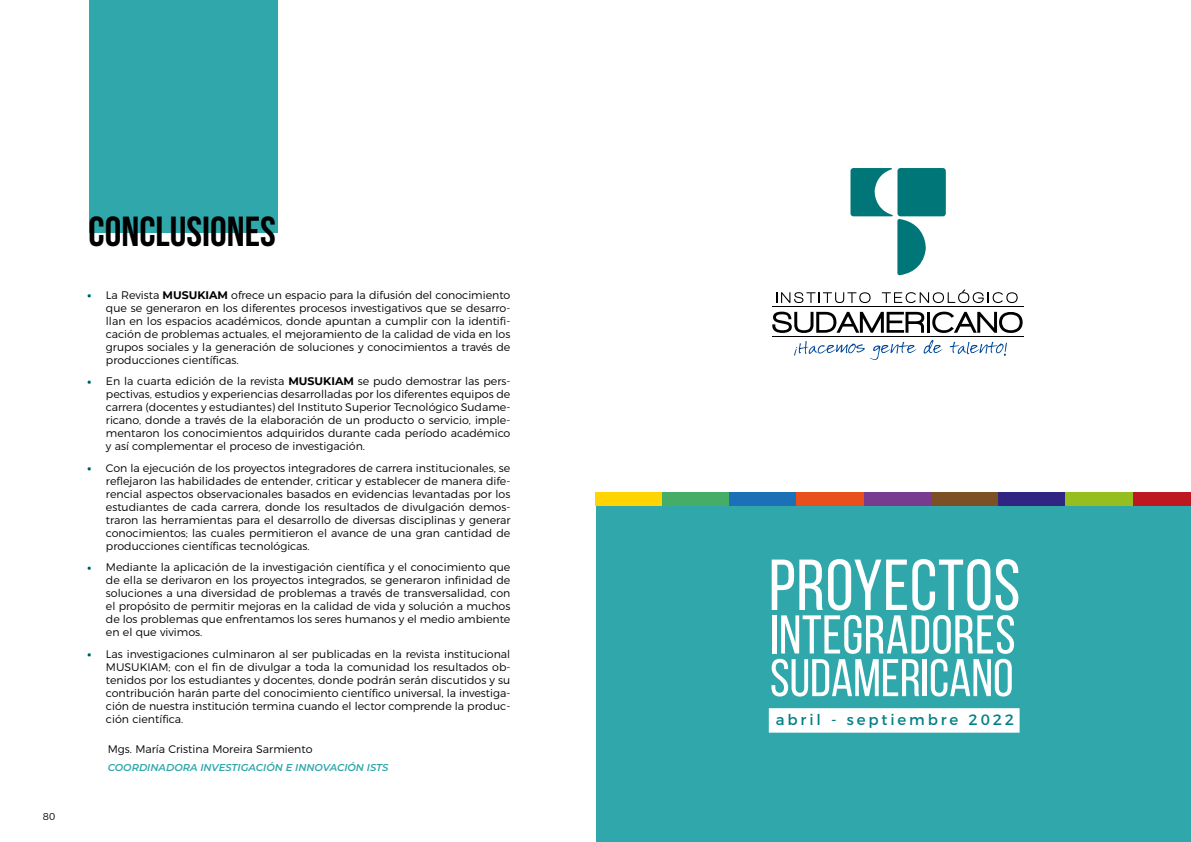
<style>
.page{position:relative;width:1191px;height:842px;background:#fff}
.page>*{position:absolute;margin:0;border:0;box-sizing:border-box;transform-origin:0 0}
.t1{font:72px "Bebas Neue";letter-spacing:.01em;color:#fff}
.t2{font:54.4px "Bebas Neue";letter-spacing:.01em;color:#fff}
.t3{font:52.8px "Bebas Neue";color:#fff}
.t4{font:700 42px "Bebas Neue";color:#000}
.t5{font:15px "Montserrat";letter-spacing:.19em;color:#008186}
.t6{font:300 11px/13px "Montserrat";color:#000;text-align:justify}
.t7{font:italic 600 10px "Montserrat";color:#30a8ab}
.t8{font:300 10px "Montserrat";color:#000}
.s1{color:#30a8ab}
.s2{font-weight:700}
</style>
<div class="page">
<div style="left:596px;top:492px;width:595px;height:350px;background:#30a8ab"></div>
<div style="left:769px;top:708px;width:250px;height:25px;background:#fff;border:1px solid #fff"></div>
<div style="left:595px;top:492px;width:68px;height:13px;background:#ffd400"></div>
<div style="left:662px;top:492px;width:68px;height:13px;background:#45ad66"></div>
<div style="left:729px;top:492px;width:68px;height:13px;background:#1c70b8"></div>
<div style="left:797px;top:492px;width:67px;height:13px;background:#e84f1c"></div>
<div style="left:864px;top:492px;width:67px;height:13px;background:#783b8f"></div>
<div style="left:931px;top:492px;width:67px;height:13px;background:#7d4f24"></div>
<div style="left:998px;top:492px;width:67px;height:13px;background:#302682"></div>
<div style="left:1065px;top:492px;width:68px;height:13px;background:#94bf1f"></div>
<div style="left:1133px;top:492px;width:58px;height:13px;background:#bd1721"></div>
<svg style="left:776px;top:292px;width:94px;height:11px"></svg>
<svg style="left:882px;top:289px;width:135px;height:14px"></svg>
<svg style="left:772px;top:312px;width:152px;height:21px"></svg>
<hr style="left:926px;top:312px;width:3px;height:21px;background:#000">
<svg style="left:932px;top:312px;width:90px;height:21px"></svg>
<hr style="left:772px;top:306px;width:251px;height:1px;background:#000">
<hr style="left:772px;top:337px;width:251px;height:1px;background:#000">
<div style="left:897px;top:168px;width:48px;height:48px;background:#007678;border-radius:3px"></div>
<svg style="left:850px;top:168px;width:77px;height:107px"></svg>
<svg style="left:794px;top:341px;width:122px;height:19px"></svg>
<svg style="left:923px;top:340px;width:19px;height:14px"></svg>
<svg style="left:949px;top:342px;width:58px;height:14px"></svg>
<div style="left:89px;top:0;width:188px;height:233px;background:#30a8ab"></div>
<p class="t8" style="left:43px;top:809px;width:14px">80</p>
<h3 class="t4" style="left:89px;top:208px;width:189px">CONCLUSIONES</h3>
<p class="t6" style="left:106px;top:287px;width:406px;text-indent:-18px"><span class="s1">•</span> La Revista <span class="s2">MUSUKIAM</span> ofrece un espacio para la difusión del conocimiento que se generaron en los diferentes procesos investigativos que se desarro&shy;llan en los espacios académicos, donde apuntan a cumplir con la identifi&shy;cación de problemas actuales, el mejoramiento de la calidad de vida en los grupos sociales y la generación de soluciones y conocimientos a través de producciones científicas.</p>
<p class="t6" style="left:106px;top:374px;width:406px;text-indent:-18px"><span class="s1">•</span> En la cuarta edición de la revista <span class="s2">MUSUKIAM</span> se pudo demostrar las pers&shy;pectivas, estudios y experiencias desarrolladas por los diferentes equipos de carrera (docentes y estudiantes) del Instituto Superior Tecnológico Sudame&shy;ricano, donde a través de la elaboración de un producto o servicio, imple&shy;mentaron los conocimientos adquiridos durante cada período académico y así complementar el proceso de investigación.</p>
<p class="t6" style="left:106px;top:460px;width:406px;text-indent:-18px"><span class="s1">•</span> Con la ejecución de los proyectos integradores de carrera institucionales, se reflejaron las habilidades de entender, criticar y establecer de manera dife&shy;rencial aspectos observacionales basados en evidencias levantadas por los estudiantes de cada carrera, donde los resultados de divulgación demos&shy;traron las herramientas para el desarrollo de diversas disciplinas y generar conocimientos; las cuales permitieron el avance de una gran cantidad de producciones científicas tecnológicas.</p>
<p class="t6" style="left:106px;top:560px;width:406px;text-indent:-18px"><span class="s1">•</span> Mediante la aplicación de la investigación científica y el conocimiento que de ella se derivaron en los proyectos integrados, se generaron infinidad de soluciones a una diversidad de problemas a través de transversalidad, con el propósito de permitir mejoras en la calidad de vida y solución a muchos de los problemas que enfrentamos los seres humanos y el medio ambiente en el que vivimos.</p>
<p class="t6" style="left:106px;top:646px;width:406px;text-indent:-18px"><span class="s1">•</span> Las investigaciones culminaron al ser publicadas en la revista institucional MUSUKIAM; con el fin de divulgar a toda la comunidad los resultados ob&shy;tenidos por los estudiantes y docentes, donde podrán serán discutidos y su contribución harán parte del conocimiento científico universal, la investiga&shy;ción de nuestra institución termina cuando el lector comprende la produc&shy;ción científica.</p>
<p class="t6" style="left:108px;top:742px;width:206px">Mgs. María Cristina Moreira Sarmiento</p>
<p class="t7" style="left:108px;top:760px;width:282px">COORDINADORA INVESTIGACIÓN E INNOVACIÓN ISTS</p>
<h1 class="t1" style="left:769px;top:546px;width:253px">PROYECTOS</h1>
<h2 class="t2" style="left:770px;top:605px;width:247px">INTEGRADORES</h2>
<h3 class="t3" style="left:770px;top:649px;width:245px">SUDAMERICANO</h3>
<h3 class="t5" style="left:776px;top:708px;width:240px">abril - septiembre 2022</h3>
</div>
